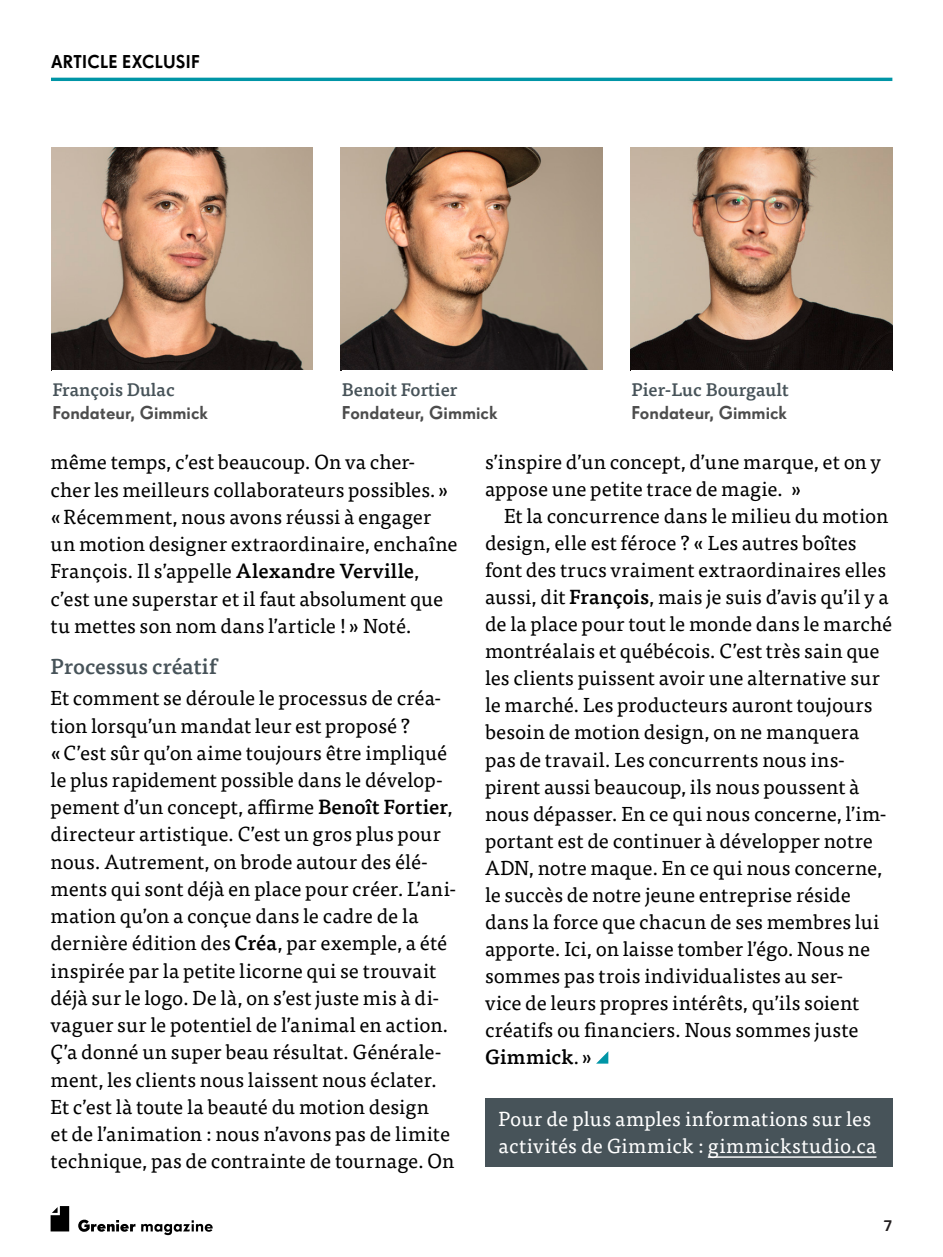
<style>
.page{position:relative;width:943px;height:1257px;background:#fff}
.page>*{position:absolute;margin:0;border:0;box-sizing:border-box;transform-origin:0 0}
.Sous-titre{font:500 21.38px "Tisa OT";color:#475359}
.Texte_courant_1er_pa{font:20.25px/27.2px "Tisa OT";letter-spacing:.005em;color:#000}
.Texte_courant{font:20.25px/27px "Tisa OT";color:#000}
.Texte_courant_1er_pa-2{font:20.25px/27px "Tisa OT";letter-spacing:.015em;color:#fff}
.Compagnie_-_Fonction{font:500 18px "Super Grotesk Pro";color:#4d4d4d}
.Nom_-_Compagnie_Phot{font:500 18px "Tisa OT";color:#475359}
._01_1_3_ARTICLE_excl{font:500 18px "Super Grotesk Pro";letter-spacing:.015em;color:#000}
.t1{font:500 15.75px "Super Grotesk Pro";color:#231f20}
.s1{font-weight:500}
</style>
<div class="page">
<svg style="left:51px;top:1206px;width:18px;height:25px"></svg>
<svg style="left:78px;top:1219px;width:57px;height:12px"></svg>
<svg style="left:141px;top:1220px;width:72px;height:15px"></svg>
<svg style="left:597px;top:1051px;width:11px;height:12px"></svg>
<hr style="left:51px;top:78px;width:841px;height:3px;background:#0095a6">
<img style="left:51px;top:148px;width:262px;height:222px">
<img style="left:340px;top:148px;width:262px;height:222px">
<img style="left:630px;top:148px;width:262px;height:222px">
<div style="left:485px;top:1097px;width:407px;height:69px;background:#475359"></div>
<hr style="left:708px;top:1156px;width:168px;height:1px;background:#fff">
<p class="_01_1_3_ARTICLE_excl" style="left:51px;top:51px;width:150px">ARTICLE EXCLUSIF</p>
<p class="Nom_-_Compagnie_Phot" style="left:52px;top:378px;width:124px">François Dulac</p>
<p class="Compagnie_-_Fonction" style="left:52px;top:402px;width:157px">Fondateur, Gimmick</p>
<p class="Nom_-_Compagnie_Phot" style="left:342px;top:378px;width:117px">Benoit Fortier</p>
<p class="Compagnie_-_Fonction" style="left:342px;top:402px;width:157px">Fondateur, Gimmick</p>
<p class="Nom_-_Compagnie_Phot" style="left:631px;top:378px;width:159px">Pier-Luc Bourgault</p>
<p class="Compagnie_-_Fonction" style="left:631px;top:402px;width:157px">Fondateur, Gimmick</p>
<p class="Texte_courant_1er_pa" style="left:51px;top:449px;width:408px">même temps, c’est beaucoup. On va cher&shy;cher les meilleurs collaborateurs possibles.» «Récemment, nous avons réussi à engager un motion designer extraordinaire, enchaîne François. Il s’appelle <span class="s1">Alexandre Verville</span>, c’est une superstar et il faut absolument que tu mettes son nom dans l’article !» Noté.</p>
<p class="Sous-titre" style="left:51px;top:653px;width:168px">Processus créatif</p>
<p class="Texte_courant_1er_pa" style="left:51px;top:685px;width:407px">Et comment se déroule le processus de créa&shy;tion lorsqu’un mandat leur est proposé ? «C’est sûr qu’on aime toujours être impliqué le plus rapidement possible dans le dévelop&shy;pement d’un concept, affirme <span class="s1">Benoît Fortier</span>, directeur artistique. C’est un gros plus pour nous. Autrement, on brode autour des élé&shy;ments qui sont déjà en place pour créer. L’ani&shy;mation qu’on a conçue dans le cadre de la dernière édition des <span class="s1">Créa</span>, par exemple, a été inspirée par la petite licorne qui se trouvait déjà sur le logo. De là, on s’est juste mis à di&shy;vaguer sur le potentiel de l’animal en action.<br>Ç’a donné un super beau résultat. Générale&shy;ment, les clients nous laissent nous éclater.<br>Et c’est là toute la beauté du motion design<br>et de l’animation : nous n’avons pas de limite technique, pas de contrainte de tournage. On</p>
<p class="Texte_courant_1er_pa" style="left:485px;top:449px;width:398px">s’inspire d’un concept, d’une marque, et on y appose une petite trace de magie. »</p>
<p class="Texte_courant" style="left:485px;top:503px;width:409px;text-indent:19px">Et la concurrence dans le milieu du motion design, elle est féroce ? « Les autres boîtes font des trucs vraiment extraordinaires elles aussi, dit <span class="s1">François</span>, mais je suis d’avis qu’il y a de la place pour tout le monde dans le marché montréalais et québécois. C’est très sain que les clients puissent avoir une alternative sur le marché. Les producteurs auront toujours besoin de motion design, on ne manquera pas de travail. Les concurrents nous ins&shy;pirent aussi beaucoup, ils nous poussent à nous dépasser. En ce qui nous concerne, l’im&shy;portant est de continuer à développer notre ADN, notre maque. En ce qui nous concerne, le succès de notre jeune entreprise réside dans la force que chacun de ses membres lui apporte. Ici, on laisse tomber l’égo. Nous ne sommes pas trois individualistes au ser-<br>vice de leurs propres intérêts, qu’ils soient créatifs ou financiers. Nous sommes juste <span class="s1">Gimmick</span>.»</p>
<p class="Texte_courant_1er_pa-2" style="left:498px;top:1105px;width:379px">Pour de plus amples informations sur les activités de Gimmick : gimmickstudio.ca</p>
<p class="t1" style="left:883px;top:1216px;width:10px">7</p>
</div>
